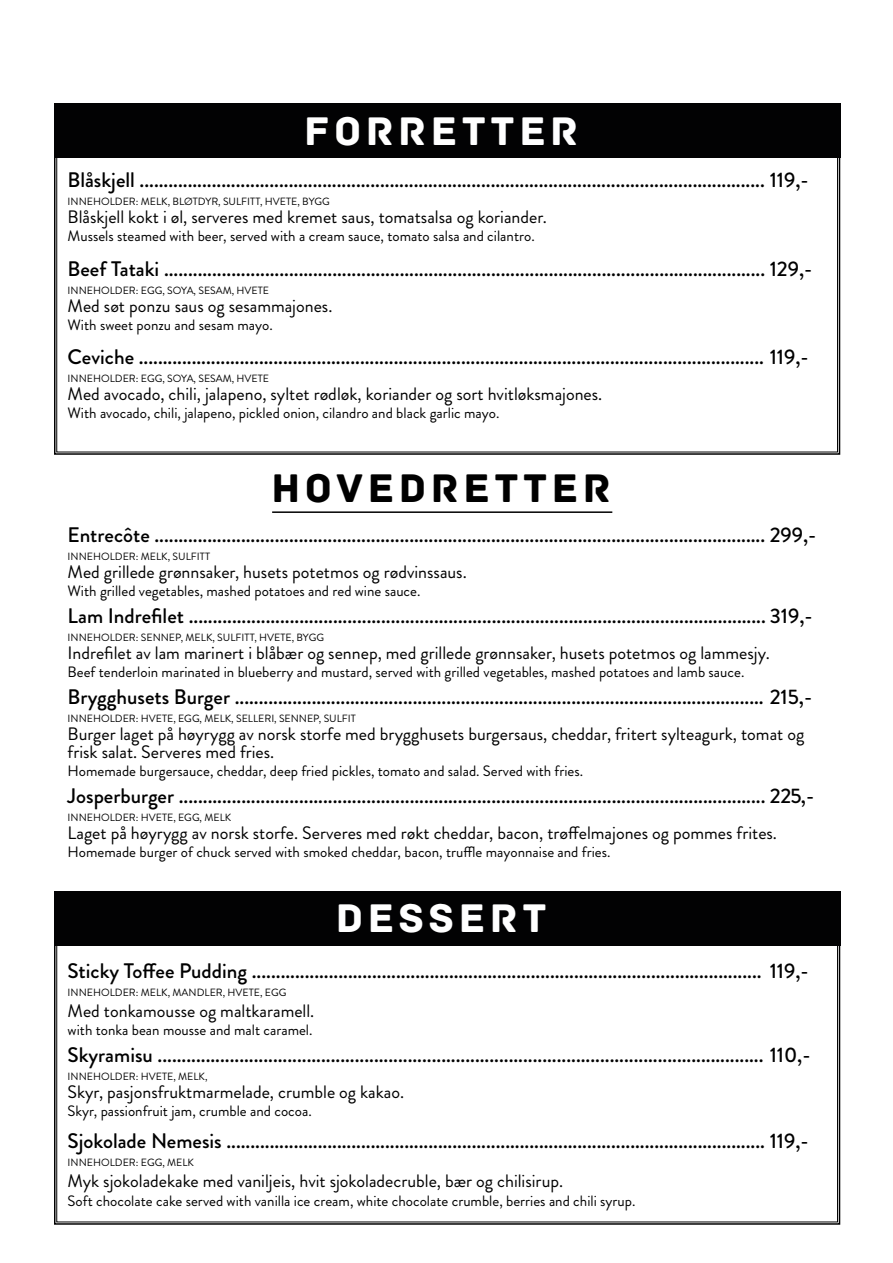
<style>
.page{position:relative;width:893px;height:1263px;background:#fff}
.page>*{position:absolute;margin:0;border:0;box-sizing:border-box;transform-origin:0 0}
.t1{font:42px "Archive";letter-spacing:.11em;color:#fff}
.t2{font:42px "Archive";letter-spacing:.11em;color:#000}
.t3{font:500 21px "Brandon Grotesque";color:#000}
.t4{font:18px/18px "Brandon Grotesque";color:#000}
.t5{font:15px "Brandon Grotesque";color:#000}
.t6{font:10.5px "Brandon Grotesque";color:#000}
</style>
<div class="page">
<svg style="left:54px;top:103px;width:787px;height:352px"></svg>
<svg style="left:54px;top:891px;width:787px;height:334px"></svg>
<div style="left:54px;top:104px;width:786px;height:54px;background:#020203"></div>
<div style="left:54px;top:891px;width:786px;height:54px;background:#020203"></div>
<hr style="left:272px;top:511px;width:340px;height:2px;background:#000">
<h1 class="t1" style="left:304px;top:106px;width:276px">FORRETTER</h1>
<p class="t3" style="left:68px;top:165px;width:743px">Blåskjell .................................................................................................................................. 119,-</p>
<p class="t6" style="left:68px;top:194px;width:264px">INNEHOLDER: MELK, BLØTDYR, SULFITT, HVETE, BYGG</p>
<p class="t4" style="left:68px;top:208px;width:481px">Blåskjell kokt i øl, serveres med kremet saus, tomatsalsa og koriander.</p>
<p class="t5" style="left:68px;top:226px;width:469px">Mussels steamed with beer, served with a cream sauce, tomato salsa and cilantro.</p>
<p class="t3" style="left:68px;top:254px;width:746px">Beef Tataki ............................................................................................................................. 129,-</p>
<p class="t6" style="left:68px;top:283px;width:203px">INNEHOLDER: EGG, SOYA, SESAM, HVETE</p>
<p class="t4" style="left:68px;top:297px;width:266px">Med søt ponzu saus og sesammajones.</p>
<p class="t5" style="left:68px;top:314px;width:207px">With sweet ponzu and sesam mayo.</p>
<p class="t3" style="left:68px;top:342px;width:743px">Ceviche .................................................................................................................................. 119,-</p>
<p class="t6" style="left:68px;top:371px;width:203px">INNEHOLDER: EGG, SOYA, SESAM, HVETE</p>
<p class="t4" style="left:68px;top:385px;width:536px">Med avocado, chili, jalapeno, syltet rødløk, koriander og sort hvitløksmajones.</p>
<p class="t5" style="left:68px;top:403px;width:433px">With avocado, chili, jalapeno, pickled onion, cilandro and black garlic mayo.</p>
<h1 class="t2" style="left:272px;top:463px;width:341px">HoVEDRETTER</h1>
<p class="t3" style="left:68px;top:521px;width:750px">Entrecôte ............................................................................................................................... 299,-</p>
<p class="t6" style="left:68px;top:549px;width:144px">INNEHOLDER: MELK, SULFITT</p>
<p class="t4" style="left:68px;top:563px;width:401px">Med grillede grønnsaker, husets potetmos og rødvinssaus.</p>
<p class="t5" style="left:68px;top:581px;width:354px">With grilled vegetables, mashed potatoes and red wine sauce.</p>
<p class="t3" style="left:68px;top:602px;width:746px">Lam Indrefilet ........................................................................................................................ 319,-</p>
<p class="t6" style="left:68px;top:630px;width:258px">INNEHOLDER: SENNEP, MELK, SULFITT, HVETE, BYGG</p>
<p class="t4" style="left:68px;top:644px;width:704px">Indrefilet av lam marinert i blåbær og sennep, med grillede grønnsaker, husets potetmos og lammesjy.</p>
<p class="t5" style="left:68px;top:662px;width:678px">Beef tenderloin marinated in blueberry and mustard, served with grilled vegetables, mashed potatoes and lamb sauce.</p>
<p class="t3" style="left:68px;top:683px;width:746px">Brygghusets Burger .............................................................................................................. 215,-</p>
<p class="t6" style="left:68px;top:711px;width:290px">INNEHOLDER: HVETE, EGG, MELK, SELLERI, SENNEP, SULFIT</p>
<p class="t4" style="left:68px;top:725px;width:738px">Burger laget på høyrygg av norsk storfe med brygghusets burgersaus, cheddar, fritert sylteagurk, tomat og frisk salat. Serveres med fries.</p>
<p class="t5" style="left:68px;top:761px;width:517px">Homemade burgersauce, cheddar, deep fried pickles, tomato and salad. Served with fries.</p>
<p class="t3" style="left:68px;top:782px;width:748px">Josperburger .......................................................................................................................... 225,-</p>
<p class="t6" style="left:68px;top:810px;width:165px">INNEHOLDER: HVETE, EGG, MELK</p>
<p class="t4" style="left:68px;top:824px;width:711px">Laget på høyrygg av norsk storfe. Serveres med røkt cheddar, bacon, trøffelmajones og pommes frites.</p>
<p class="t5" style="left:68px;top:842px;width:544px">Homemade burger of chuck served with smoked cheddar, bacon, truffle mayonnaise and fries.</p>
<h1 class="t1" style="left:336px;top:894px;width:212px">DESSERT</h1>
<p class="t3" style="left:68px;top:956px;width:743px">Sticky Toffee Pudding .......................................................................................................... 119,-</p>
<p class="t6" style="left:68px;top:985px;width:220px">INNEHOLDER: MELK, MANDLER, HVETE, EGG</p>
<p class="t4" style="left:68px;top:1002px;width:248px">Med tonkamousse og maltkaramell.</p>
<p class="t5" style="left:68px;top:1020px;width:246px">with tonka bean mousse and malt caramel.</p>
<p class="t3" style="left:68px;top:1040px;width:744px">Skyramisu .............................................................................................................................. 110,-</p>
<p class="t6" style="left:68px;top:1069px;width:141px">INNEHOLDER: HVETE, MELK,</p>
<p class="t4" style="left:68px;top:1083px;width:338px">Skyr, pasjonsfruktmarmelade, crumble og kakao.</p>
<p class="t5" style="left:68px;top:1101px;width:246px">Skyr, passionfruit jam, crumble and cocoa.</p>
<p class="t3" style="left:68px;top:1126px;width:743px">Sjokolade Nemesis ................................................................................................................ 119,-</p>
<p class="t6" style="left:68px;top:1155px;width:128px">INNEHOLDER: EGG, MELK</p>
<p class="t4" style="left:68px;top:1172px;width:497px">Myk sjokoladekake med vaniljeis, hvit sjokoladecruble, bær og chilisirup.</p>
<p class="t5" style="left:68px;top:1190px;width:569px">Soft chocolate cake served with vanilla ice cream, white chocolate crumble, berries and chili syrup.</p>
</div>
